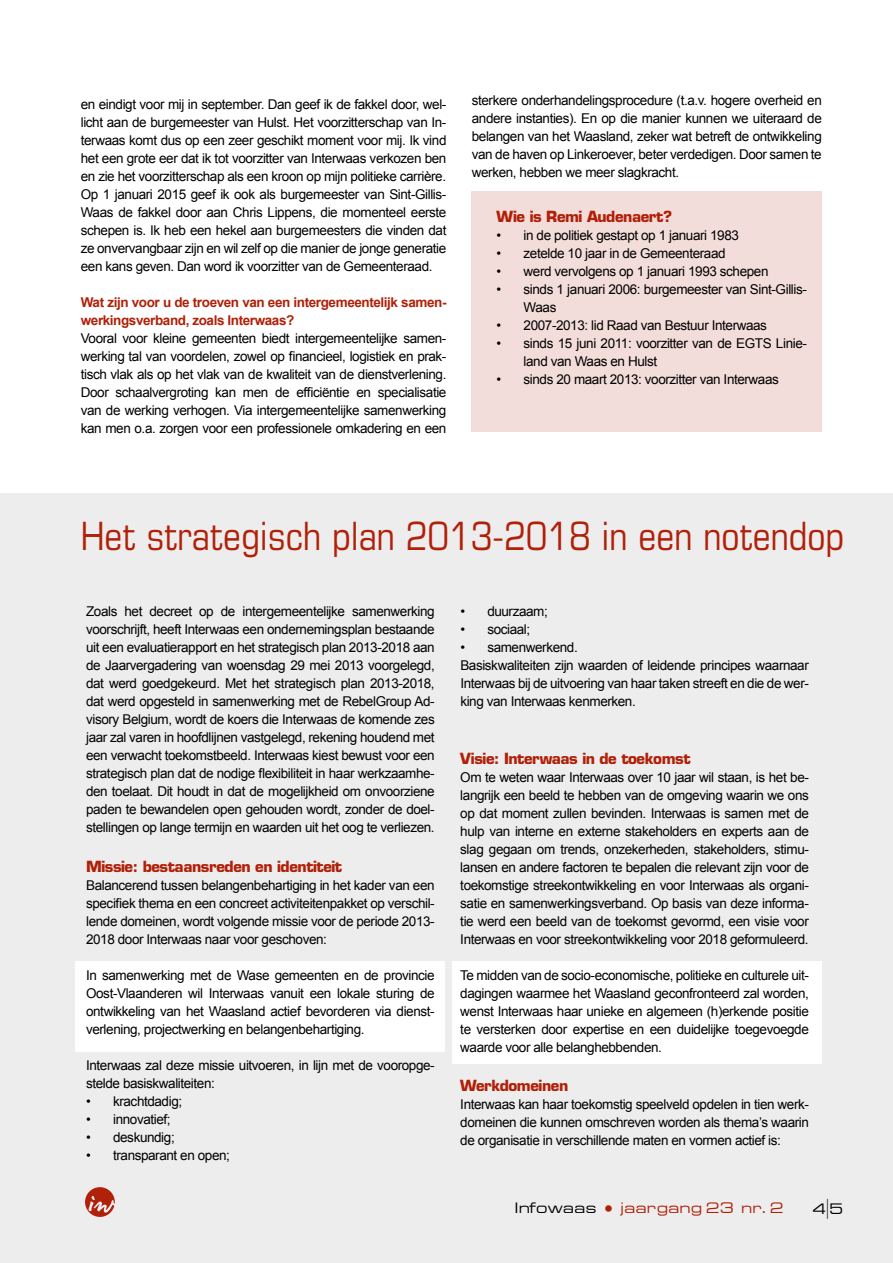
<style>
.page{position:relative;width:893px;height:1263px;background:#fff}
.page>*{position:absolute;margin:0;border:0;box-sizing:border-box;transform-origin:0 0}
.t1{font:condensed 39px "Eurostile";color:#b12009}
.t2{font:700 15px "Eurostile";letter-spacing:-.03em;color:#b12009}
.t3{font:13.5px/18px "Arial";letter-spacing:-.03em;color:#000;text-align:justify}
.t4{font:700 13.5px/18px "Arial";letter-spacing:-.03em;color:#b12009}
.t5{font:13.5px "Thekla Extended";letter-spacing:.03em;color:#b12009}
.t6{font:13.5px "Thekla Extended";color:#000}
.s1{color:#000}
.s2{font-family:"Eurostile";font-weight:700;font-stretch:condensed;font-size:18px}
</style>
<div class="page">
<div style="left:0;top:494px;width:893px;height:769px;background:#ededed"></div>
<div style="left:453px;top:961px;width:369px;height:102px;background:#fff"></div>
<svg style="left:85px;top:1187px;width:30px;height:30px"></svg>
<div style="left:472px;top:191px;width:350px;height:241px;background:#f3ddda"></div>
<div style="left:76px;top:961px;width:369px;height:90px;background:#fff"></div>
<p class="t3" style="left:81px;top:95px;width:367px">en eindigt voor mij in september. Dan geef ik de fakkel door, wel&shy;licht aan de burgemeester van Hulst. Het voorzitterschap van In&shy;terwaas komt dus op een zeer geschikt moment voor mij. Ik vind het een grote eer dat ik tot voorzitter van Interwaas verkozen ben en zie het voorzitterschap als een kroon op mijn politieke carrière.<br>Op 1 januari 2015 geef ik ook als burgemeester van Sint-Gillis-Waas de fakkel door aan Chris Lippens, die momenteel eerste schepen is. Ik heb een hekel aan burgemeesters die vinden dat ze onvervangbaar zijn en wil zelf op die manier de jonge generatie een kans geven. Dan word ik voorzitter van de Gemeenteraad.</p>
<p class="t4" style="left:81px;top:293px;width:367px">Wat zijn voor u de troeven van een intergemeentelijk samen&shy;werkingsverband, zoals Interwaas?</p>
<p class="t3" style="left:81px;top:329px;width:367px">Vooral voor kleine gemeenten biedt intergemeentelijke samen&shy;werking tal van voordelen, zowel op financieel, logistiek en prak&shy;tisch vlak als op het vlak van de kwaliteit van de dienstverlening.<br>Door schaalvergroting kan men de efficiëntie en specialisatie van de werking verhogen. Via intergemeentelijke samenwerking kan men o.a. zorgen voor een professionele omkadering en een</p>
<p class="t3" style="left:472px;top:92px;width:351px">sterkere onderhandelingsprocedure (t.a.v. hogere overheid en andere instanties). En op die manier kunnen we uiteraard de belangen van het Waasland, zeker wat betreft de ontwikkeling van de haven op Linkeroever, beter verdedigen. Door samen te werken, hebben we meer slagkracht.</p>
<p class="t2" style="left:497px;top:208px;width:177px">Wie is Remi Audenaert?</p>
<p class="t3" style="left:497px;top:227px;width:244px">• in de politiek gestapt op 1 januari 1983</p>
<p class="t3" style="left:497px;top:245px;width:231px">• zetelde 10 jaar in de Gemeenteraad</p>
<p class="t3" style="left:497px;top:263px;width:273px">• werd vervolgens op 1 januari 1993 schepen</p>
<p class="t3" style="left:524px;top:281px;width:285px;text-indent:-27px">• sinds 1 januari 2006: burgemeester van Sint-Gillis-<br>Waas</p>
<p class="t3" style="left:497px;top:317px;width:272px">• 2007-2013: lid Raad van Bestuur Interwaas</p>
<p class="t3" style="left:524px;top:335px;width:285px;text-indent:-27px">• sinds 15 juni 2011: voorzitter van de EGTS Linie&shy;land van Waas en Hulst</p>
<p class="t3" style="left:497px;top:371px;width:284px">• sinds 20 maart 2013: voorzitter van Interwaas</p>
<h1 class="t1" style="left:81px;top:513px;width:765px">Het strategisch plan 2013-2018 in een notendop</h1>
<p class="t3" style="left:86px;top:602px;width:350px">Zoals het decreet op de intergemeentelijke samenwerking voorschrijft, heeft Interwaas een ondernemingsplan bestaande uit een evaluatierapport en het strategisch plan 2013-2018 aan de Jaarvergadering van woensdag 29 mei 2013 voorgelegd, dat werd goedgekeurd. Met het strategisch plan 2013-2018, dat werd opgesteld in samenwerking met de RebelGroup Ad&shy;visory Belgium, wordt de koers die Interwaas de komende zes jaar zal varen in hoofdlijnen vastgelegd, rekening houdend met een verwacht toekomstbeeld. Interwaas kiest bewust voor een strategisch plan dat de nodige flexibiliteit in haar werkzaamhe&shy;den toelaat. Dit houdt in dat de mogelijkheid om onvoorziene paden te bewandelen open gehouden wordt, zonder de doel&shy;stellingen op lange termijn en waarden uit het oog te verliezen.</p>
<p class="t2" style="left:86px;top:857px;width:258px">Missie: bestaansreden en identiteit</p>
<p class="t3" style="left:86px;top:876px;width:350px">Balancerend tussen belangenbehartiging in het kader van een specifiek thema en een concreet activiteitenpakket op verschil&shy;lende domeinen, wordt volgende missie voor de periode 2013- 2018 door Interwaas naar voor geschoven:</p>
<p class="t3" style="left:86px;top:966px;width:350px">In samenwerking met de Wase gemeenten en de provincie Oost-Vlaanderen wil Interwaas vanuit een lokale sturing de ontwikkeling van het Waasland actief bevorderen via dienst&shy;verlening, projectwerking en belangenbehartiging.</p>
<p class="t3" style="left:86px;top:1056px;width:350px">Interwaas zal deze missie uitvoeren, in lijn met de vooropge&shy;stelde basiskwaliteiten:</p>
<p class="t3" style="left:86px;top:1092px;width:98px">• krachtdadig;</p>
<p class="t3" style="left:86px;top:1110px;width:86px">• innovatief;</p>
<p class="t3" style="left:86px;top:1128px;width:90px">• deskundig;</p>
<p class="t3" style="left:86px;top:1146px;width:145px">• transparant en open;</p>
<p class="t3" style="left:460px;top:602px;width:89px">• duurzaam;</p>
<p class="t3" style="left:460px;top:620px;width:71px">• sociaal;</p>
<p class="t3" style="left:460px;top:638px;width:350px;text-align:left">• samenwerkend.<br>Basiskwaliteiten zijn waarden of leidende principes waarnaar Interwaas bij de uitvoering van haar taken streeft en die de wer&shy;king van Interwaas kenmerken.</p>
<p class="t2" style="left:460px;top:749px;width:232px">Visie: Interwaas in de toekomst</p>
<p class="t3" style="left:460px;top:768px;width:350px">Om te weten waar Interwaas over 10 jaar wil staan, is het be&shy;langrijk een beeld te hebben van de omgeving waarin we ons op dat moment zullen bevinden. Interwaas is samen met de hulp van interne en externe stakeholders en experts aan de slag gegaan om trends, onzekerheden, stakeholders, stimu&shy;lansen en andere factoren te bepalen die relevant zijn voor de toekomstige streekontwikkeling en voor Interwaas als organi&shy;satie en samenwerkingsverband. Op basis van deze informa&shy;tie werd een beeld van de toekomst gevormd, een visie voor Interwaas en voor streekontwikkeling voor 2018 geformuleerd.</p>
<p class="t3" style="left:460px;top:966px;width:350px">Te midden van de socio-economische, politieke en culturele uit&shy;dagingen waarmee het Waasland geconfronteerd zal worden, wenst Interwaas haar unieke en algemeen (h)erkende positie te versterken door expertise en een duidelijke toegevoegde waarde voor alle belanghebbenden.</p>
<p class="t2" style="left:460px;top:1076px;width:109px">Werkdomeinen</p>
<p class="t3" style="left:460px;top:1096px;width:350px">Interwaas kan haar toekomstig speelveld opdelen in tien werk&shy;domeinen die kunnen omschreven worden als thema’s waarin de organisatie in verschillende maten en vormen actief is:</p>
<p class="t5" style="left:515px;top:1198px;width:270px"><span class="s1">Infowaas</span> <span class="s2">•</span> jaargang 23 nr. 2</p>
<p class="t6" style="left:812px;top:1199px;width:32px">4|5</p>
</div>
